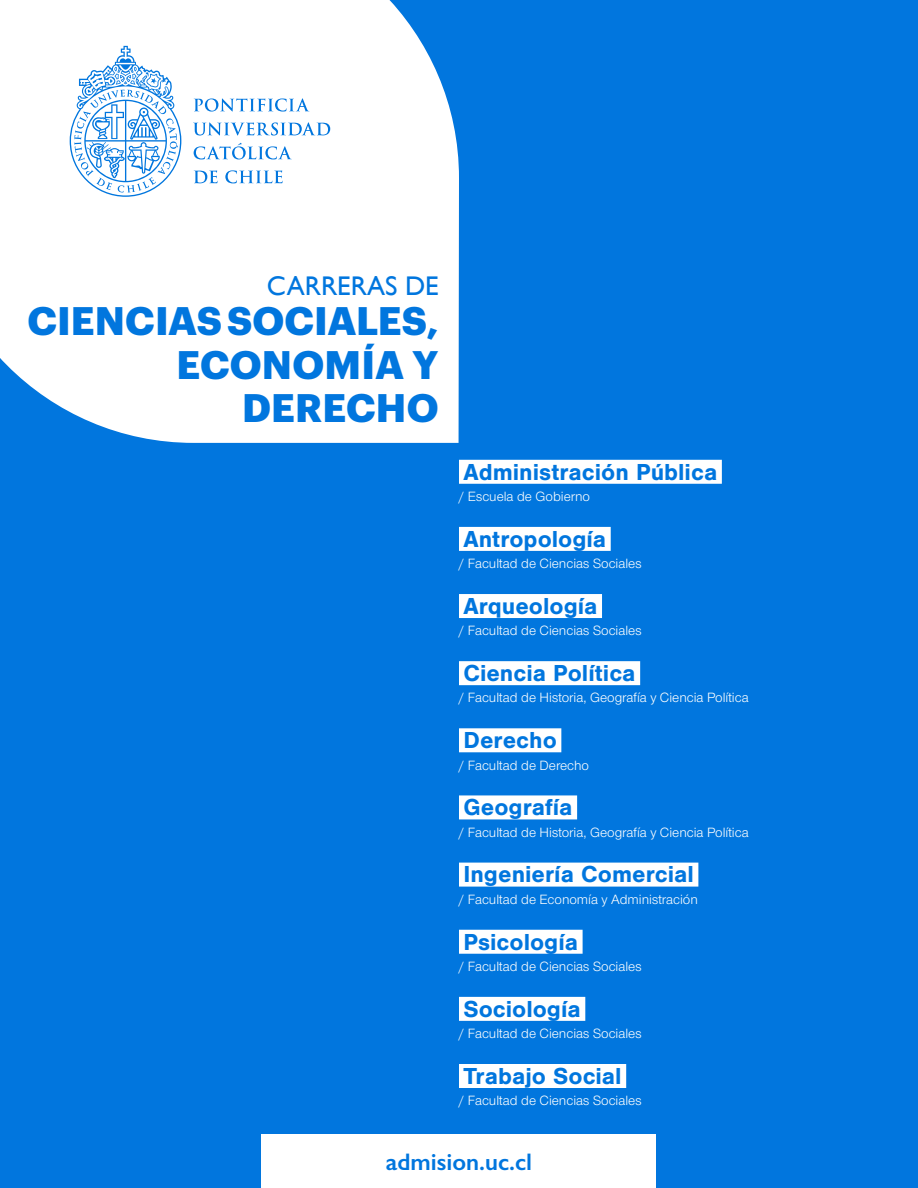
<style>
.page{position:relative;width:918px;height:1188px;background:#0176de}
.page>*{position:absolute;margin:0;border:0;box-sizing:border-box;transform-origin:0 0}
.t1{font:700 39px/43.5px "Graphik";letter-spacing:.005em;color:#0176de;text-align:right}
.t2{font:27px "Gill Sans";color:#0176de}
.t3{font:700 24px "Nimbus San";color:#0176de}
.t4{font:600 24px "Gill Sans";color:#0176de}
.t5{font:13.95px "Nimbus San Nov";color:#fff}
</style>
<div class="page">
<div style="left:0;top:0;width:459px;height:443px;background:#fff"></div>
<svg style="left:194px;top:98px;width:115px;height:14px;background:#bedcf6"></svg>
<svg style="left:193px;top:122px;width:137px;height:14px;background:#bbdaf6"></svg>
<svg style="left:194px;top:143px;width:98px;height:16px;background:#cae2f8"></svg>
<svg style="left:194px;top:170px;width:24px;height:13px"></svg>
<svg style="left:225px;top:170px;width:58px;height:13px"></svg>
<svg style="left:70px;top:46px;width:112px;height:151px;background:#c8e1f7"></svg>
<div style="left:262px;top:1134px;width:394px;height:54px;background:#fff"></div>
<div style="left:459px;top:460px;width:263px;height:24px;background:#fff"></div>
<div style="left:459px;top:527px;width:152px;height:24px;background:#fff"></div>
<div style="left:459px;top:594px;width:143px;height:24px;background:#fff"></div>
<div style="left:459px;top:661px;width:181px;height:24px;background:#fff"></div>
<div style="left:459px;top:728px;width:102px;height:24px;background:#fff"></div>
<div style="left:459px;top:795px;width:118px;height:24px;background:#fff"></div>
<div style="left:459px;top:863px;width:239px;height:24px;background:#fff"></div>
<div style="left:459px;top:930px;width:124px;height:24px;background:#fff"></div>
<div style="left:459px;top:997px;width:126px;height:24px;background:#fff"></div>
<div style="left:459px;top:1064px;width:167px;height:24px;background:#fff"></div>
<h2 class="t2" style="left:267px;top:270px;width:173px">CARRERAS DE</h2>
<h1 class="t1" style="left:28px;top:296px;width:413px">CIENCIAS SOCIALES,<br>ECONOMÍA Y<br>DERECHO</h1>
<h3 class="t3" style="left:464px;top:458px;width:255px">Administración Pública</h3>
<p class="t5" style="left:459px;top:489px;width:133px">/ Escuela de Gobierno</p>
<h3 class="t3" style="left:464px;top:525px;width:144px">Antropología</h3>
<p class="t5" style="left:459px;top:556px;width:184px">/ Facultad de Ciencias Sociales</p>
<h3 class="t3" style="left:464px;top:592px;width:136px">Arqueología</h3>
<p class="t5" style="left:459px;top:623px;width:184px">/ Facultad de Ciencias Sociales</p>
<h3 class="t3" style="left:464px;top:660px;width:174px">Ciencia Política</h3>
<p class="t5" style="left:459px;top:690px;width:291px">/ Facultad de Historia, Geografía y Ciencia Política</p>
<h3 class="t3" style="left:464px;top:727px;width:95px">Derecho</h3>
<p class="t5" style="left:459px;top:757px;width:132px">/ Facultad de Derecho</p>
<h3 class="t3" style="left:464px;top:794px;width:111px">Geografía</h3>
<p class="t5" style="left:459px;top:824px;width:291px">/ Facultad de Historia, Geografía y Ciencia Política</p>
<h3 class="t3" style="left:464px;top:861px;width:232px">Ingeniería Comercial</h3>
<p class="t5" style="left:459px;top:891px;width:240px">/ Facultad de Economía y Administración</p>
<h3 class="t3" style="left:464px;top:928px;width:116px">Psicología</h3>
<p class="t5" style="left:459px;top:959px;width:184px">/ Facultad de Ciencias Sociales</p>
<h3 class="t3" style="left:464px;top:995px;width:119px">Sociología</h3>
<p class="t5" style="left:459px;top:1026px;width:184px">/ Facultad de Ciencias Sociales</p>
<h3 class="t3" style="left:464px;top:1062px;width:160px">Trabajo Social</h3>
<p class="t5" style="left:459px;top:1093px;width:184px">/ Facultad de Ciencias Sociales</p>
<h3 class="t4" style="left:386px;top:1147px;width:148px">admision.uc.cl</h3>
</div>
